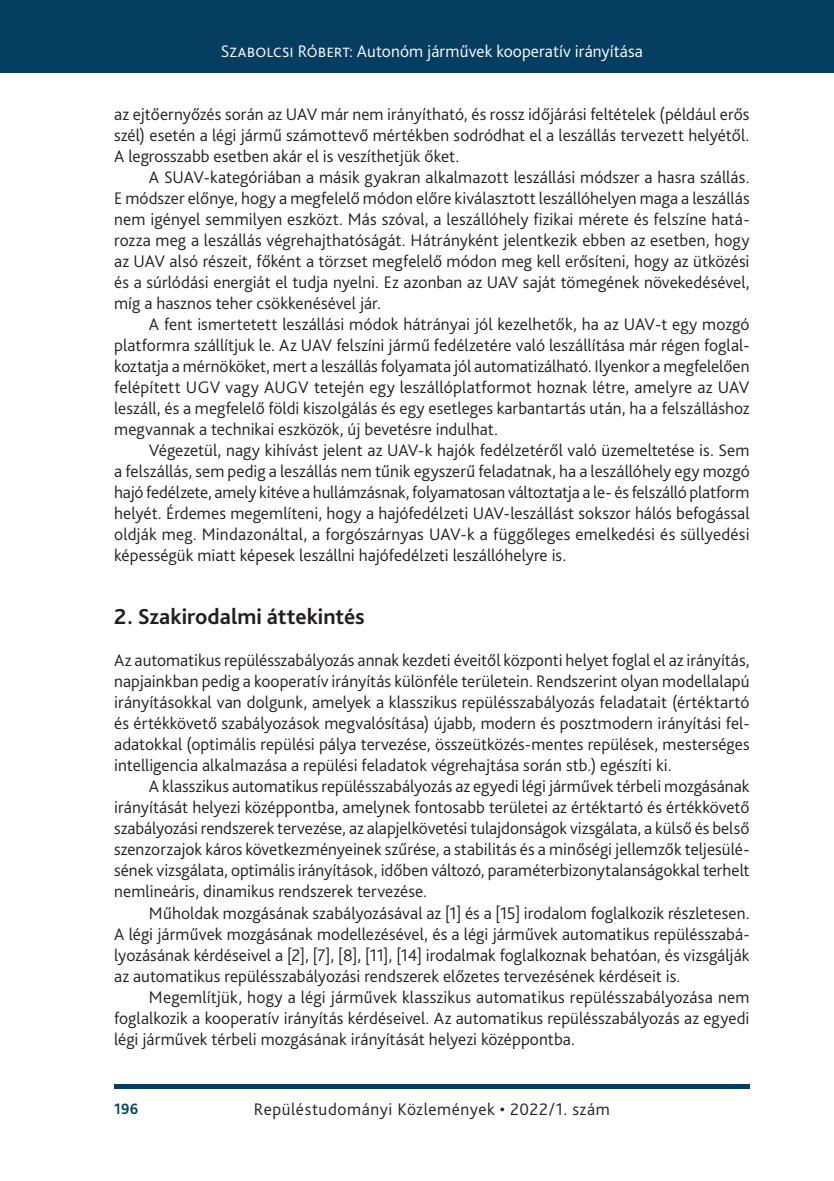
<style>
.page{position:relative;width:834px;height:1181px;background:#fff}
.page>*{position:absolute;margin:0;border:0;box-sizing:border-box;transform-origin:0 0}
._1_1__Head_bold_13{font:700 22.75px "Bliss Pro";color:#231f20}
._1__Body{font:300 17.5px/21px "Bliss Pro";color:#231f20;text-align:justify}
._2__Body_1st_paragra{font:300 17.5px/21px "Bliss Pro";color:#231f20;text-align:justify}
.t1{font:300 17.5px "Bliss Pro";letter-spacing:.005em;color:#fff}
._1__Body-2{font:300 17.5px "Bliss Pro";letter-spacing:.03em;color:#231f20}
.t2{font:700 15.75px "Bliss Pro";color:#063e62;scale:.95 1}
</style>
<div class="page">
<div style="left:0;top:0;width:833px;height:73px;background:#063e62"></div>
<hr style="left:833px;top:0;width:1px;height:73px;background:#063e62">
<div style="left:114px;top:1084px;width:635px;height:5px;background:#063e62"></div>
<p class="t1" style="left:221px;top:41px;width:423px">Szabolcsi Róbert: Autonóm járművek kooperatív irányítása</p>
<p class="_1__Body" style="left:114px;top:103px;width:636px">az ejtőernyőzés során az UAV már nem irányítható, és rossz időjárási feltételek (például erős szél) esetén a légi jármű számottevő mértékben sodródhat el a leszállás tervezett helyétől.<br>A legrosszabb esetben akár el is veszíthetjük őket.</p>
<p class="_1__Body" style="left:114px;top:166px;width:637px;text-indent:35px">A SUAV-kategóriában a másik gyakran alkalmazott leszállási módszer a hasra szállás.<br>E módszer előnye, hogy a megfelelő módon előre kiválasztott leszállóhelyen maga a leszállás nem igényel semmilyen eszközt. Más szóval, a leszállóhely fizikai mérete és felszíne hatá&shy;rozza meg a leszállás végrehajthatóságát. Hátrányként jelentkezik ebben az esetben, hogy az UAV alsó részeit, főként a törzset megfelelő módon meg kell erősíteni, hogy az ütközési és a súrlódási energiát el tudja nyelni. Ez azonban az UAV saját tömegének növekedésével, míg a hasznos teher csökkenésével jár.</p>
<p class="_1__Body" style="left:114px;top:313px;width:637px;text-indent:35px">A fent ismertetett leszállási módok hátrányai jól kezelhetők, ha az UAV-t egy mozgó platformra szállítjuk le. Az UAV felszíni jármű fedélzetére való leszállítása már régen foglal&shy;koztatja a mérnököket, mert a leszállás folyamata jól automatizálható. Ilyenkor a megfelelően felépített UGV vagy AUGV tetején egy leszállóplatformot hoznak létre, amelyre az UAV leszáll, és a megfelelő földi kiszolgálás és egy esetleges karbantartás után, ha a felszálláshoz megvannak a technikai eszközök, új bevetésre indulhat.</p>
<p class="_1__Body" style="left:114px;top:439px;width:637px;text-indent:35px">Végezetül, nagy kihívást jelent az UAV-k hajók fedélzetéről való üzemeltetése is. Sem a felszállás, sem pedig a leszállás nem tűnik egyszerű feladatnak, ha a leszállóhely egy mozgó hajó fedélzete, amely kitéve a hullámzásnak, folyamatosan változtatja a le- és felszálló platform helyét. Érdemes megemlíteni, hogy a hajófedélzeti UAV-leszállást sokszor hálós befogással oldják meg. Mindazonáltal, a forgószárnyas UAV-k a függőleges emelkedési és süllyedési képességük miatt képesek leszállni hajófedélzeti leszállóhelyre is.</p>
<p class="_1_1__Head_bold_13" style="left:114px;top:603px;width:252px">2. Szakirodalmi áttekintés</p>
<p class="_2__Body_1st_paragra" style="left:114px;top:649px;width:637px">Az automatikus repülésszabályozás annak kezdeti éveitől központi helyet foglal el az irányítás, napjainkban pedig a kooperatív irányítás különféle területein. Rendszerint olyan modellalapú irányításokkal van dolgunk, amelyek a klasszikus repülésszabályozás feladatait (értéktartó és értékkövető szabályozások megvalósítása) újabb, modern és posztmodern irányítási fel&shy;adatokkal (optimális repülési pálya tervezése, összeütközés-mentes repülések, mesterséges intelligencia alkalmazása a repülési feladatok végrehajtása során stb.) egészíti ki.</p>
<p class="_1__Body" style="left:114px;top:775px;width:636px;text-indent:35px">A klasszikus automatikus repülésszabályozás az egyedi légi járművek térbeli mozgásának irányítását helyezi középpontba, amelynek fontosabb területei az értéktartó és értékkövető szabályozási rendszerek tervezése, az alapjelkövetési tulajdonságok vizsgálata, a külső és belső szenzorzajok káros következményeinek szűrése, a stabilitás és a minőségi jellemzők teljesülé&shy;sének vizsgálata, optimális irányítások, időben változó, paraméterbizonytalanságokkal terhelt nemlineáris, dinamikus rendszerek tervezése.</p>
<p class="_1__Body" style="left:114px;top:901px;width:636px;text-indent:35px">Műholdak mozgásának szabályozásával az [1] és a [15] irodalom foglalkozik részletesen.<br>A légi járművek mozgásának modellezésével, és a légi járművek automatikus repülésszabá&shy;lyozásának kérdéseivel a [2], [7], [8], [11], [14] irodalmak foglalkoznak behatóan, és vizsgálják az automatikus repülésszabályozási rendszerek előzetes tervezésének kérdéseit is.</p>
<p class="_1__Body" style="left:114px;top:985px;width:636px;text-indent:35px">Megemlítjük, hogy a légi járművek klasszikus automatikus repülésszabályozása nem foglalkozik a kooperatív irányítás kérdéseivel. Az automatikus repülésszabályozás az egyedi légi járművek térbeli mozgásának irányítását helyezi középpontba.</p>
<p class="t2" style="left:114px;top:1099px;width:27px">196</p>
<p class="_1__Body-2" style="left:254px;top:1098px;width:357px">Repüléstudományi Közlemények • 2022/1. szám</p>
</div>
